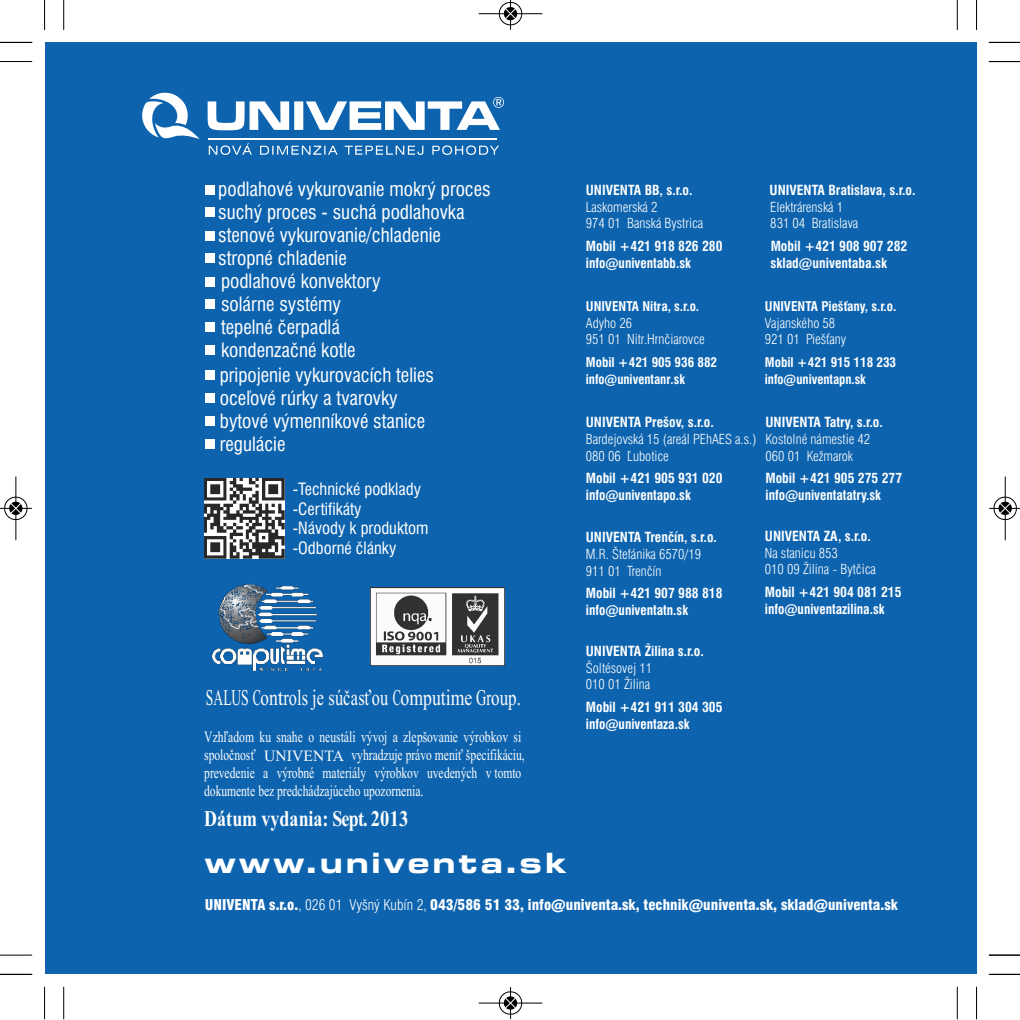
<style>
.page{position:relative;width:1020px;height:1020px;background:#fff}
.page>*{position:absolute;margin:0;border:0;box-sizing:border-box;transform-origin:0 0}
.t1{font:30.38px "Microgramma D Bold Exte";letter-spacing:.135em;color:#fff}
.t2{font:22.5px "Times New Roman";color:#fdfdfd;scale:.61 1}
.t3{font:700 22.5px "Times New Roman";letter-spacing:.005em;color:#fdfdfd;scale:.8 1}
.t4{font:19.12px/22.9px "Swiss 721 AT Condensed";color:#fff}
.t5{font:16.43px/19.6px "Swiss 721 AT Condensed";color:#fff}
.t6{font:15.75px/18px "Times New Roman";color:#fdfdfd;scale:.74 1}
.t7{font:15.75px "Times New Roman";color:#fff}
.t8{font:condensed 14.62px "Swiss 721 AT Black";color:#fff}
.t9{font:condensed 13.5px/16.9px "Swiss 721 AT Bold";color:#fff}
.t10{font:condensed 13.5px/16.2px "Swiss 721 AT Light";color:#fff}
.t11{font:condensed 13.05px/17.3px "Swiss 721 AT Bold";color:#fff}
.s1{font-family:"Swiss 721 AT Light"}
</style>
<div class="page">
<hr style="left:44px;top:986px;width:1px;height:32px;background:#000">
<hr style="left:63px;top:986px;width:1px;height:32px;background:#000">
<hr style="left:975px;top:986px;width:1px;height:32px;background:#000">
<hr style="left:956px;top:986px;width:1px;height:32px;background:#000">
<hr style="left:479px;top:1002px;width:63px;height:1px;background:#000">
<hr style="left:510px;top:987px;width:1px;height:31px;background:#000">
<svg style="left:498px;top:991px;width:24px;height:25px"></svg>
<hr style="left:44px;top:0;width:1px;height:30px;background:#000">
<hr style="left:63px;top:0;width:1px;height:30px;background:#000">
<hr style="left:956px;top:0;width:1px;height:30px;background:#000">
<hr style="left:975px;top:0;width:1px;height:30px;background:#000">
<hr style="left:479px;top:13px;width:63px;height:1px;background:#000">
<svg style="left:498px;top:0;width:24px;height:29px"></svg>
<div style="left:45px;top:42px;width:931px;height:932px;background:#0d63ae"></div>
<img style="left:211px;top:585px;width:113px;height:87px">
<img style="left:370px;top:587px;width:134px;height:78px">
<svg style="left:218px;top:583px;width:39px;height:40px"></svg>
<hr style="left:0;top:61px;width:32px;height:1px;background:#000">
<hr style="left:989px;top:61px;width:30px;height:1px;background:#000">
<hr style="left:0;top:954px;width:32px;height:1px;background:#000">
<hr style="left:989px;top:954px;width:30px;height:1px;background:#000">
<hr style="left:0;top:42px;width:32px;height:1px;background:#000">
<hr style="left:989px;top:42px;width:30px;height:1px;background:#000">
<hr style="left:0;top:973px;width:32px;height:1px;background:#000">
<hr style="left:989px;top:973px;width:30px;height:1px;background:#000">
<hr style="left:15px;top:477px;width:1px;height:63px;background:#000">
<hr style="left:0;top:508px;width:32px;height:1px;background:#000">
<svg style="left:4px;top:496px;width:24px;height:26px"></svg>
<hr style="left:1004px;top:477px;width:1px;height:63px;background:#000">
<hr style="left:989px;top:508px;width:30px;height:1px;background:#000">
<svg style="left:993px;top:496px;width:23px;height:24px"></svg>
<svg style="left:142px;top:92px;width:57px;height:47px"></svg>
<svg style="left:209px;top:143px;width:290px;height:12px"></svg>
<hr style="left:209px;top:138px;width:288px;height:1px;background:#fff">
<svg style="left:207px;top:97px;width:297px;height:33px"></svg>
<img style="left:205px;top:478px;width:80px;height:80px">
<div style="left:205px;top:185px;width:9px;height:9px;background:#fff"></div>
<div style="left:205px;top:208px;width:9px;height:9px;background:#fff"></div>
<div style="left:205px;top:231px;width:9px;height:9px;background:#fff"></div>
<div style="left:205px;top:254px;width:9px;height:9px;background:#fff"></div>
<div style="left:205px;top:277px;width:9px;height:9px;background:#fff"></div>
<div style="left:205px;top:299px;width:9px;height:10px;background:#fff"></div>
<div style="left:205px;top:323px;width:9px;height:9px;background:#fff"></div>
<div style="left:205px;top:345px;width:9px;height:10px;background:#fff"></div>
<div style="left:205px;top:370px;width:9px;height:10px;background:#fff"></div>
<div style="left:205px;top:393px;width:9px;height:9px;background:#fff"></div>
<div style="left:205px;top:416px;width:9px;height:10px;background:#fff"></div>
<div style="left:205px;top:439px;width:9px;height:9px;background:#fff"></div>
<h3 class="t4" style="left:218px;top:179px;width:274px">podlahové vykurovanie mokrý proces suchý proces - suchá podlahovka stenové vykurovanie/chladenie stropné chladenie<br>podlahové konvektory<br>solárne systémy<br>tepelné čerpadlá<br>kondenzačné kotle</h3>
<h3 class="t4" style="left:220px;top:365px;width:216px">pripojenie vykurovacích telies oceľové rúrky a tvarovky bytové výmenníkové stanice regulácie</h3>
<p class="t5" style="left:293px;top:481px;width:137px">-Technické podklady -Certifikáty<br>-Návody k produktom -Odborné články</p>
<h2 class="t2" style="left:206px;top:689px;width:518px">SALUS Controls je súčasťou Computime Group.</h2>
<p class="t6" style="left:204px;top:729px;width:430px">Vzhľadom ku snahe o neustáli vývoj a zlepšovanie výrobkov si spoločnosť</p>
<p class="t6" style="left:204px;top:747px;width:434px;text-indent:147px">vyhradzuje právo meniť špecifikáciu, prevedenie a výrobné materiály výrobkov uvedených v tomto dokumente bez predchádzajúceho upozornenia.</p>
<h2 class="t3" style="left:204px;top:811px;width:256px">Dátum vydania: Sept. 2013</h2>
<p class="t7" style="left:264px;top:749px;width:81px">UNIVENTA</p>
<h1 class="t1" style="left:205px;top:849px;width:362px">www.univenta.sk</h1>
<p class="t9" style="left:585px;top:183px;width:108px">UNIVENTA BB, s.r.o.</p>
<p class="t10" style="left:585px;top:200px;width:119px">Laskomerská 2<br>974 01 Banská Bystrica</p>
<p class="t9" style="left:585px;top:239px;width:138px">Mobil +421 918 826 280 info@univentabb.sk</p>
<p class="t11" style="left:585px;top:299px;width:115px">UNIVENTA Nitra, s.r.o.</p>
<p class="t10" style="left:585px;top:332px;width:120px">951 01 Nitr.Hrnčiarovce</p>
<p class="t10" style="left:585px;top:316px;width:48px">Adyho 26</p>
<p class="t11" style="left:585px;top:354px;width:133px">Mobil +421 905 936 882 info@univentanr.sk</p>
<p class="t9" style="left:769px;top:183px;width:147px">UNIVENTA Bratislava, s.r.o.</p>
<p class="t10" style="left:770px;top:200px;width:89px">Elektrárenská 1<br>831 04 Bratislava</p>
<p class="t9" style="left:770px;top:238px;width:138px">Mobil +421 908 907 282</p>
<p class="t9" style="left:770px;top:256px;width:118px">sklad@univentaba.sk</p>
<p class="t11" style="left:764px;top:299px;width:133px">UNIVENTA Piešťany, s.r.o.</p>
<p class="t10" style="left:764px;top:332px;width:83px">921 01 Piešťany</p>
<p class="t10" style="left:764px;top:316px;width:72px">Vajanského 58</p>
<p class="t11" style="left:764px;top:354px;width:133px">Mobil +421 915 118 233 info@univentapn.sk</p>
<p class="t9" style="left:585px;top:415px;width:129px">UNIVENTA Prešov, s.r.o.</p>
<p class="t9" style="left:765px;top:415px;width:119px">UNIVENTA Tatry, s.r.o.</p>
<p class="t10" style="left:585px;top:432px;width:172px">Bardejovská 15 (areál PEhAES a.s.)<br>080 06 Ľubotice</p>
<p class="t10" style="left:765px;top:432px;width:106px">Kostolné námestie 42<br>060 01 Kežmarok</p>
<p class="t9" style="left:585px;top:471px;width:138px">Mobil +421 905 931 020</p>
<p class="t9" style="left:765px;top:471px;width:138px">Mobil +421 905 275 277</p>
<p class="t9" style="left:585px;top:488px;width:106px">info@univentapo.sk</p>
<p class="t9" style="left:765px;top:488px;width:117px">info@univentatatry.sk</p>
<p class="t9" style="left:585px;top:530px;width:133px">UNIVENTA Trenčín, s.r.o.</p>
<p class="t10" style="left:585px;top:547px;width:117px">M.R. Štefánika 6570/19<br>911 01 Trenčín</p>
<p class="t9" style="left:585px;top:586px;width:138px">Mobil +421 907 988 818 info@univentatn.sk</p>
<p class="t9" style="left:585px;top:643px;width:119px">UNIVENTA Žilina s.r.o.</p>
<p class="t10" style="left:585px;top:661px;width:68px">Šoltésovej 11</p>
<p class="t9" style="left:585px;top:699px;width:138px">Mobil +421 911 304 305 info@univentaza.sk</p>
<p class="t10" style="left:585px;top:677px;width:66px">010 01 Žilina</p>
<p class="t9" style="left:764px;top:528px;width:107px">UNIVENTA ZA, s.r.o.</p>
<p class="t10" style="left:764px;top:546px;width:112px">Na stanicu 853<br>010 09 Žilina - Bytčica</p>
<p class="t9" style="left:764px;top:584px;width:138px">Mobil +421 904 081 215</p>
<p class="t9" style="left:764px;top:601px;width:121px">info@univentazilina.sk</p>
<p class="t8" style="left:205px;top:898px;width:694px">UNIVENTA s.r.o.<span class="s1">, 026 01 Vyšný Kubín 2,</span> 043/586 51 33, info@univenta.sk, technik@univenta.sk, sklad@univenta.sk</p>
</div>
